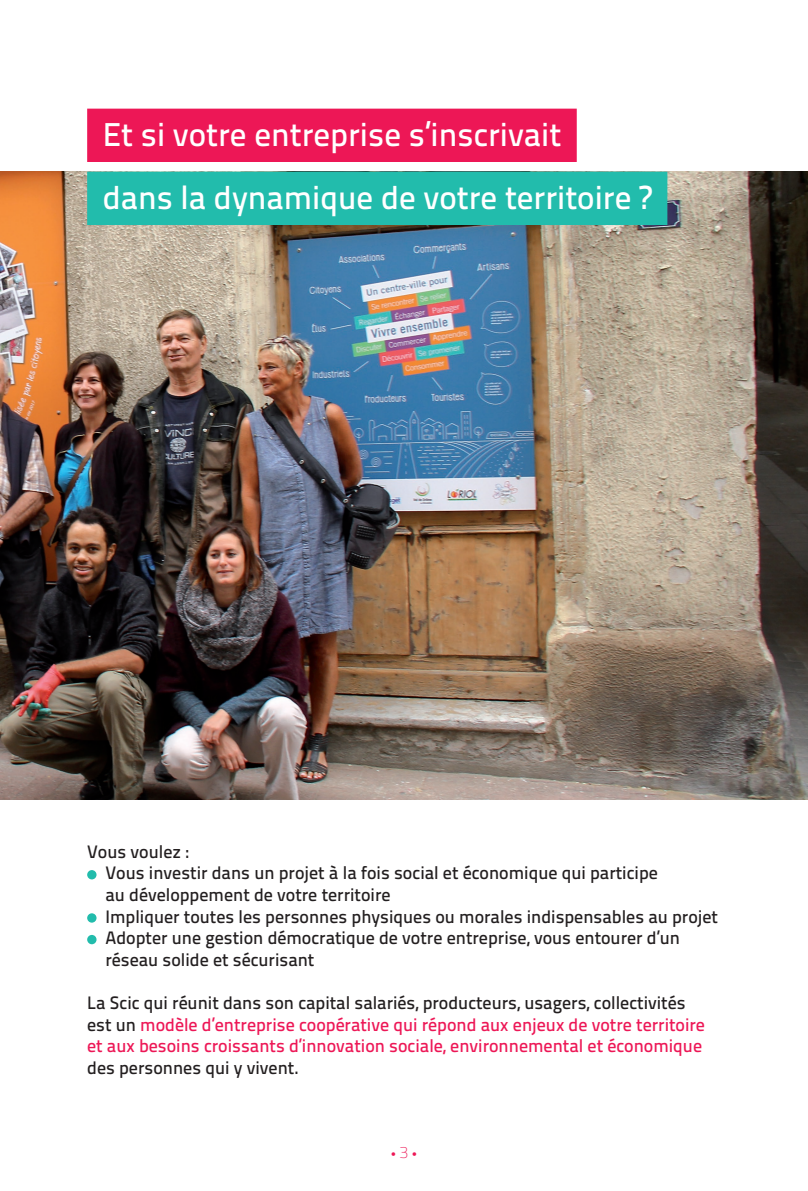
<style>
.page{position:relative;width:808px;height:1191px;background:#fff}
.page>*{position:absolute;margin:0;border:0;box-sizing:border-box;transform-origin:0 0}
.t1{font:33px/63px "Titillium Text 14 L 600 wt";color:#fff}
.t2{font:18px/21.6px "Titillium Text 14 L 600 wt";color:#231f20}
.t3{font:18px/21.6px "Titillium Text 14 L 600 wt";color:#ed1756}
.t4{font:600 15px "Myriad Pro";color:#ed1756}
.s1{color:#231f20}
.s2{font-family:"Titillium Text 14 L";font-weight:700;font-size:16.5px}
</style>
<div class="page">
<img style="left:0;top:172px;width:808px;height:627px">
<div style="left:87px;top:109px;width:490px;height:53px;background:#ed1756"></div>
<div style="left:87px;top:172px;width:580px;height:53px;background:#22bcac"></div>
<div style="left:87px;top:870px;width:10px;height:9px;background:#22bcac;border-radius:50%"></div>
<div style="left:87px;top:913px;width:10px;height:9px;background:#22bcac;border-radius:50%"></div>
<div style="left:87px;top:935px;width:10px;height:9px;background:#22bcac;border-radius:50%"></div>
<h1 class="t1" style="left:103px;top:103px;width:551px">Et si votre entreprise s’inscrivait<br>dans la dynamique de votre territoire ?</h1>
<p class="t2" style="left:106px;top:840px;width:614px;text-indent:-18px">Vous voulez :<br>Vous investir dans un projet à la fois social et économique qui participe<br>au développement de votre territoire<br>Impliquer toutes les personnes physiques ou morales indispensables au projet Adopter une gestion démocratique de votre entreprise, vous entourer d’un réseau solide et sécurisant</p>
<p class="t3" style="left:87px;top:992px;width:619px"><span class="s1">La Scic qui réunit dans son capital salariés, producteurs, usagers, collectivités est un</span> modèle d’entreprise coopérative qui répond aux enjeux de votre territoire et aux besoins croissants d’innovation sociale, environnemental et économique</p>
<p class="t2" style="left:87px;top:1056px;width:213px">des personnes qui y vivent.</p>
<p class="t4" style="left:391px;top:1143px;width:27px">•<span class="s2">3</span> •</p>
</div>
